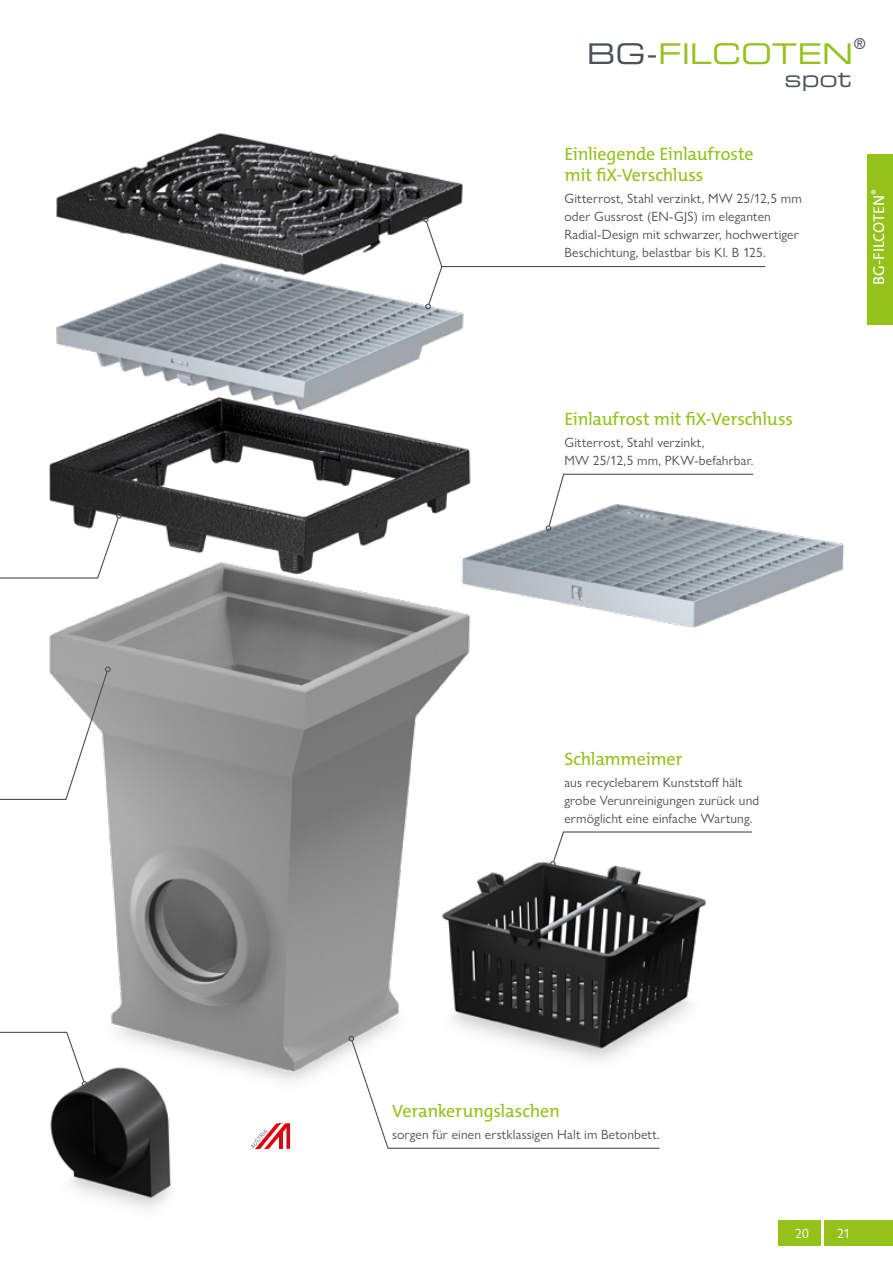
<style>
.page{position:relative;width:893px;height:1263px;background:#fff}
.page>*{position:absolute;margin:0;border:0;box-sizing:border-box;transform-origin:0 0}
.t1{font:28.5px "Eurostile LT Std Ex 2";letter-spacing:.005em;color:#94c11a}
.t2{font:22.5px "Eurostile LT Std Ex 2";color:#4b5255}
.t3{font:18px/21px "The Mix E2 s";letter-spacing:-.015em;color:#94c11a}
.t4{font:15.75px "The Mix E2 s";color:#fff}
.t5{font:15px "Eurostile LT Std Ex 2";color:#4b5255}
.t6{font:13.5px/18px "Gill Sans Nova";letter-spacing:.01em;color:#4b5255}
.t7{font:13.5px "Gill Sans Nova";color:#fff}
.s1{color:#4b5255}
</style>
<div class="page">
<img style="left:49px;top:133px;width:657px;height:949px">
<svg style="left:251px;top:1123px;width:39px;height:26px"></svg>
<svg style="left:0;top:666px;width:111px;height:134px"></svg>
<svg style="left:550px;top:831px;width:203px;height:36px"></svg>
<svg style="left:349px;top:1036px;width:312px;height:113px"></svg>
<svg style="left:423px;top:217px;width:343px;height:92px"></svg>
<img style="left:457px;top:496px;width:388px;height:139px">
<svg style="left:546px;top:473px;width:208px;height:58px"></svg>
<img style="left:50px;top:1058px;width:143px;height:151px">
<svg style="left:0;top:1031px;width:87px;height:56px"></svg>
<svg style="left:0;top:513px;width:122px;height:66px"></svg>
<div style="left:778px;top:1220px;width:43px;height:26px;background:#94c11a"></div>
<div style="left:825px;top:1220px;width:68px;height:26px;background:#94c11a"></div>
<div style="left:867px;top:154px;width:26px;height:170px;background:#94c11a"></div>
<h1 class="t1" style="left:587px;top:34px;width:268px"><span class="s1">BG-</span>FILCOTEN</h1>
<p class="t5" style="left:854px;top:33px;width:13px">®</p>
<h2 class="t2" style="left:784px;top:63px;width:68px">spot</h2>
<h3 class="t3" style="left:564px;top:143px;width:191px">Einliegende Einlaufroste mit fiX-Verschluss</h3>
<p class="t6" style="left:564px;top:189px;width:239px">Gitterrost, Stahl verzinkt, MW 25/12,5 mm oder Gussrost (EN-GJS) im eleganten Radial-Design mit schwarzer, hochwertiger Beschichtung, belastbar bis Kl. B 125.</p>
<h3 class="t3" style="left:564px;top:408px;width:230px">Einlaufrost mit fiX-Verschluss</h3>
<p class="t6" style="left:564px;top:433px;width:189px">Gitterrost, Stahl verzinkt,<br>MW 25/12,5 mm, PKW-befahrbar.</p>
<p class="t4" style="left:869px;top:285px;width:97px;rotate:-90deg">BG-FILCOTEN<sup>®</sup></p>
<h3 class="t3" style="left:564px;top:748px;width:120px">Schlammeimer</h3>
<p class="t6" style="left:564px;top:773px;width:196px">aus recyclebarem Kunststoff hält grobe Verunreinigungen zurück und ermöglicht eine einfache Wartung.</p>
<h3 class="t3" style="left:392px;top:1100px;width:169px">Verankerungslaschen</h3>
<p class="t6" style="left:392px;top:1125px;width:268px">sorgen für einen erstklassigen Halt im Betonbett.</p>
<p class="t7" style="left:795px;top:1225px;width:15px">20</p>
<p class="t7" style="left:837px;top:1225px;width:15px">21</p>
</div>
